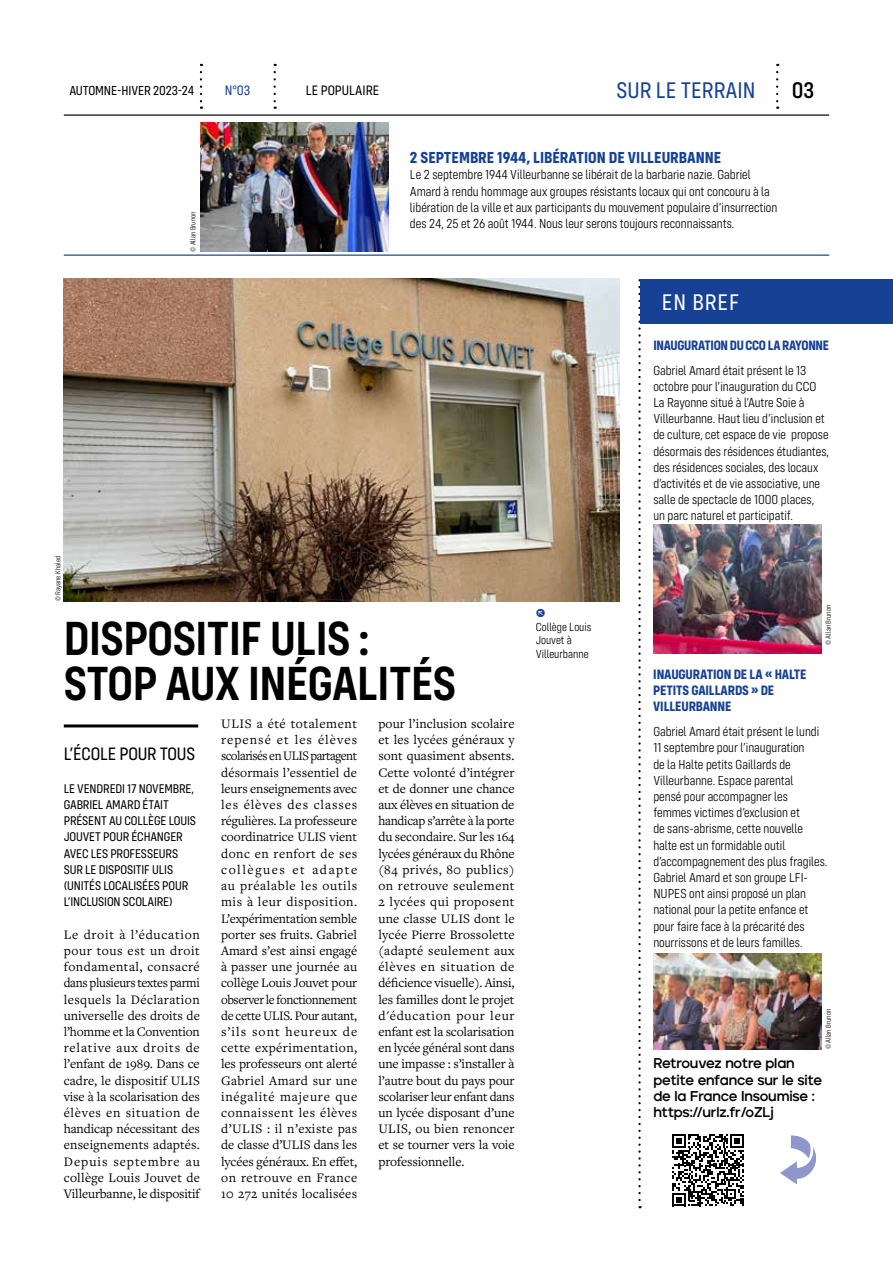
<style>
.page{position:relative;width:893px;height:1263px;background:#fff}
.page>*{position:absolute;margin:0;border:0;box-sizing:border-box;transform-origin:0 0}
.t1{font:600 49.5px/45px "Config Condensed";letter-spacing:-.01em;color:#000}
.t2{font:23.4px "Config Condensed";color:#164194}
.t3{font:23.4px "Config Condensed";letter-spacing:.04em;color:#fff}
.t4{font:500 23.4px "Config Condensed";color:#000}
.t5{font:18.6px "Config Condensed";letter-spacing:-.01em;color:#000}
.t6{font:700 16.5px "Config Condensed";color:#164194}
.t7{font:700 14.1px/16.2px "Jeko";letter-spacing:-.01em;color:#000}
.t8{font:700 14.1px/16px "Config Condensed";letter-spacing:-.01em;color:#164194}
.t9{font:14.1px "Config Condensed";color:#000}
.t10{font:14.1px "Config Condensed";color:#164194}
.t11{font:13.5px/16.2px "Freight Text Pro";letter-spacing:.005em;color:#000;text-align:justify}
.t12{font:300 13.5px/16.2px "Config Condensed";color:#000}
.t13{font:13.5px "Config Condensed";letter-spacing:-.01em;color:#000}
.t14{font:13.05px/16.2px "Config Condensed";letter-spacing:-.01em;color:#000}
.t15{font:300 12px/13.5px "Config Condensed";color:#000}
.t16{font:12px "Config Condensed";color:#164194}
.t17{font:300 7.5px "Config Condensed";color:#000}
</style>
<div class="page">
<hr style="left:64px;top:114px;width:765px;height:2px;background:#000">
<svg style="left:200px;top:72px;width:2px;height:37px"></svg>
<svg style="left:274px;top:72px;width:2px;height:37px"></svg>
<svg style="left:776px;top:72px;width:2px;height:37px"></svg>
<hr style="left:64px;top:255px;width:765px;height:1px;background:#164194">
<img style="left:64px;top:278px;width:555px;height:323px">
<img style="left:653px;top:524px;width:169px;height:129px">
<img style="left:653px;top:954px;width:169px;height:95px">
<hr style="left:64px;top:724px;width:134px;height:3px;background:#000">
<svg style="left:638px;top:287px;width:3px;height:921px"></svg>
<div style="left:641px;top:279px;width:252px;height:44px;background:#164194"></div>
<svg style="left:672px;top:1134px;width:72px;height:72px"></svg>
<svg style="left:780px;top:1135px;width:36px;height:49px"></svg>
<img style="left:200px;top:123px;width:189px;height:129px">
<p class="t13" style="left:69px;top:83px;width:126px">AUTOMNE-HIVER 2023-24</p>
<p class="t10" style="left:225px;top:82px;width:27px">N°03</p>
<p class="t9" style="left:306px;top:82px;width:75px">LE POPULAIRE</p>
<h2 class="t2" style="left:616px;top:77px;width:141px">SUR LE TERRAIN</h2>
<h2 class="t4" style="left:792px;top:77px;width:24px">03</h2>
<p class="t17" style="left:54px;top:601px;width:47px;rotate:-90deg">© Rayane Khaled</p>
<p class="t17" style="left:189px;top:252px;width:42px;rotate:-90deg">© Allan Brunon</p>
<p class="t6" style="left:410px;top:148px;width:313px">2 SEPTEMBRE 1944, LIBÉRATION DE VILLEURBANNE</p>
<p class="t12" style="left:410px;top:167px;width:369px">Le 2 septembre 1944 Villeurbanne se libérait de la barbarie nazie. Gabriel Amard à rendu hommage aux groupes résistants locaux qui ont concouru à la libération de la ville et aux participants du mouvement populaire d’insurrection des 24, 25 et 26 août 1944. Nous leur serons toujours reconnaissants.</p>
<h2 class="t3" style="left:662px;top:289px;width:79px">EN BREF</h2>
<p class="t8" style="left:653px;top:337px;width:177px">INAUGURATION DU CCO LA RAYONNE</p>
<p class="t12" style="left:653px;top:362px;width:177px">Gabriel Amard était présent le 13 octobre pour l’inauguration du CCO La Rayonne situé à l’Autre Soie à Villeurbanne. Haut lieu d’inclusion et de culture, cet espace de vie propose désormais des résidences étudiantes, des résidences sociales, des locaux d’activités et de vie associative, une salle de spectacle de 1000 places, un parc naturel et participatif.</p>
<h1 class="t1" style="left:64px;top:615px;width:394px">DISPOSITIF ULIS :<br>STOP AUX INÉGALITÉS</h1>
<h3 class="t5" style="left:64px;top:744px;width:133px">L’ÉCOLE POUR TOUS</h3>
<p class="t14" style="left:64px;top:780px;width:134px">LE VENDREDI 17 NOVEMBRE,<br>GABRIEL AMARD ÉTAIT<br>PRÉSENT AU COLLÈGE LOUIS<br>JOUVET POUR ÉCHANGER<br>AVEC LES PROFESSEURS<br>SUR LE DISPOSITIF ULIS (UNITÉS LOCALISÉES POUR<br>L’INCLUSION SCOLAIRE)</p>
<p class="t11" style="left:64px;top:926px;width:138px">Le droit à l’éducation pour tous est un droit fondamental, consacré dans plusieurs textes parmi lesquels la Déclaration universelle des droits de l’homme et la Convention relative aux droits de l’enfant de 1989. Dans ce cadre, le dispositif ULIS vise à la scolarisation des élèves en situation de handicap nécessitant des enseignements adaptés.<br>Depuis septembre au collège Louis Jouvet de Villeurbanne, le dispositif</p>
<p class="t11" style="left:221px;top:715px;width:138px">ULIS a été totalement repensé et les élèves scolarisés en ULIS partagent désormais l’essentiel de leurs enseignements avec les élèves des classes régulières. La professeure coordinatrice ULIS vient donc en renfort de ses collègues et adapte au préalable les outils mis à leur disposition.<br>L’expérimentation semble porter ses fruits. Gabriel Amard s’est ainsi engagé à passer une journée au collège Louis Jouvet pour observer le fonctionnement de cette ULIS. Pour autant, s’ils sont heureux de cette expérimentation, les professeurs ont alerté Gabriel Amard sur une inégalité majeure que connaissent les élèves d’ULIS : il n’existe pas de classe d’ULIS dans les lycées généraux. En effet, on retrouve en France 10 272 unités localisées</p>
<p class="t11" style="left:378px;top:715px;width:138px">pour l’inclusion scolaire et les lycées généraux y sont quasiment absents.<br>Cette volonté d’intégrer et de donner une chance aux élèves en situation de handicap s’arrête à la porte du secondaire. Sur les 164 lycées généraux du Rhône (84 privés, 80 publics) on retrouve seulement 2 lycées qui proposent une classe ULIS dont le lycée Pierre Brossolette (adapté seulement aux élèves en situation de déficience visuelle). Ainsi, les familles dont le projet d'éducation pour leur enfant est la scolarisation en lycée général sont dans une impasse : s’installer à l’autre bout du pays pour scolariser leur enfant dans un lycée disposant d’une ULIS, ou bien renoncer et se tourner vers la voie professionnelle.</p>
<p class="t16" style="left:536px;top:607px;width:11px">↖</p>
<p class="t15" style="left:536px;top:620px;width:57px">Collège Louis<br>Jouvet à<br>Villeurbanne</p>
<p class="t17" style="left:824px;top:645px;width:42px;rotate:-90deg">© Allan Brunon</p>
<p class="t8" style="left:653px;top:666px;width:155px">INAUGURATION DE LA « HALTE<br>PETITS GAILLARDS » DE<br>VILLEURBANNE</p>
<p class="t12" style="left:653px;top:724px;width:176px">Gabriel Amard était présent le lundi<br>11 septembre pour l’inauguration<br>de la Halte petits Gaillards de<br>Villeurbanne. Espace parental<br>pensé pour accompagner les femmes victimes d’exclusion et<br>de sans-abrisme, cette nouvelle halte est un formidable outil d’accompagnement des plus fragiles.<br>Gabriel Amard et son groupe LFI-<br>NUPES ont ainsi proposé un plan national pour la petite enfance et pour faire face à la précarité des nourrissons et de leurs familles.</p>
<p class="t17" style="left:824px;top:1049px;width:42px;rotate:-90deg">© Allan Brunon</p>
<p class="t7" style="left:653px;top:1055px;width:170px">Retrouvez notre plan petite enfance sur le site de la France Insoumise : https://urlz.fr/oZLj</p>
</div>
